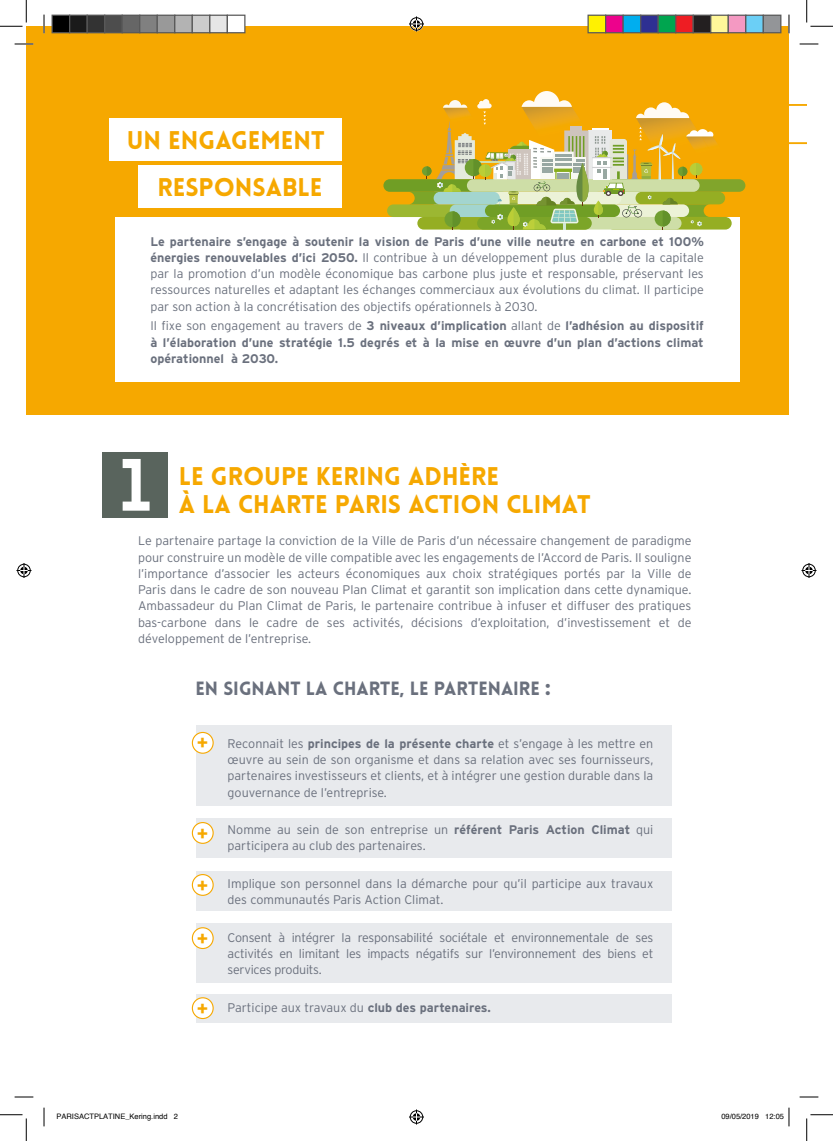
<style>
.page{position:relative;width:833px;height:1141px;background:#fff}
.page>*{position:absolute;margin:0;border:0;box-sizing:border-box;transform-origin:0 0}
.t1{font:900 25px/47.5px "Lovelo";color:#f6a800;text-align:right}
.t2{font:900 18.75px "Lovelo";color:#6a707d}
.t3{font:700 18.75px "Interstate";color:#f6a800}
.t4{font:300 12.5px/16.2px "Interstate";color:#6a707d;text-align:justify}
.t5{font:700 12.5px/16.2px "Interstate";color:#6a707d;text-align:justify}
.t6{font:7.5px "Helvetica";color:#000}
.s1{font-weight:700}
.s2{font-weight:300}
.s3{font-size:25px}
</style>
<div class="page">
<div style="left:196px;top:725px;width:475px;height:80px;background:#e8eaed"></div>
<div style="left:196px;top:818px;width:475px;height:39px;background:#e8eaed"></div>
<div style="left:196px;top:871px;width:475px;height:39px;background:#e8eaed"></div>
<div style="left:196px;top:923px;width:475px;height:59px;background:#e8eaed"></div>
<div style="left:196px;top:994px;width:475px;height:28px;background:#e8eaed"></div>
<svg style="left:788px;top:104px;width:18px;height:2px"></svg>
<svg style="left:788px;top:142px;width:18px;height:2px"></svg>
<div style="left:26px;top:26px;width:762px;height:388px;background:#f6a800"></div>
<div style="left:110px;top:118px;width:232px;height:43px;background:#fff"></div>
<div style="left:138px;top:166px;width:204px;height:42px;background:#fff"></div>
<div style="left:115px;top:217px;width:623px;height:164px;background:#fff"></div>
<svg style="left:383px;top:91px;width:362px;height:139px"></svg>
<div style="left:102px;top:452px;width:66px;height:66px;background:#59645d"></div>
<svg style="left:123px;top:459px;width:26px;height:51px"></svg>
<div style="left:192px;top:732px;width:21px;height:21px;background:#fff;border-radius:50%"></div>
<div style="left:192px;top:731px;width:21px;height:22px;border:1px solid #f6a800;border-radius:50%"></div>
<div style="left:192px;top:822px;width:21px;height:21px;background:#fff;border-radius:50%"></div>
<div style="left:192px;top:822px;width:21px;height:21px;border:1px solid #f6a800;border-radius:50%"></div>
<div style="left:192px;top:874px;width:21px;height:21px;background:#fff;border-radius:50%"></div>
<div style="left:192px;top:873px;width:21px;height:22px;border:1px solid #f6a800;border-radius:50%"></div>
<div style="left:192px;top:927px;width:21px;height:21px;background:#fff;border-radius:50%"></div>
<div style="left:192px;top:927px;width:21px;height:21px;border:1px solid #f6a800;border-radius:50%"></div>
<div style="left:192px;top:997px;width:21px;height:21px;background:#fff;border-radius:50%"></div>
<div style="left:192px;top:997px;width:21px;height:21px;border:1px solid #f6a800;border-radius:50%"></div>
<svg style="left:15px;top:43px;width:18px;height:2px"></svg>
<svg style="left:799px;top:43px;width:18px;height:2px"></svg>
<svg style="left:15px;top:1096px;width:18px;height:1px"></svg>
<svg style="left:799px;top:1096px;width:18px;height:1px"></svg>
<svg style="left:43px;top:15px;width:2px;height:18px"></svg>
<svg style="left:43px;top:1107px;width:2px;height:19px"></svg>
<svg style="left:788px;top:15px;width:1px;height:18px"></svg>
<svg style="left:0;top:0;width:27px;height:27px"></svg>
<svg style="left:0;top:1114px;width:27px;height:26px"></svg>
<svg style="left:806px;top:0;width:26px;height:27px"></svg>
<svg style="left:806px;top:1114px;width:26px;height:26px"></svg>
<svg style="left:409px;top:16px;width:15px;height:15px"></svg>
<svg style="left:409px;top:1109px;width:15px;height:15px"></svg>
<svg style="left:16px;top:563px;width:15px;height:15px"></svg>
<svg style="left:801px;top:563px;width:15px;height:15px"></svg>
<div style="left:52px;top:15px;width:18px;height:18px;background:#000"></div>
<div style="left:51px;top:15px;width:19px;height:18px;border:1px solid #595959"></div>
<div style="left:70px;top:15px;width:17px;height:18px;background:#1a1a1a"></div>
<div style="left:69px;top:15px;width:19px;height:18px;border:1px solid #595959"></div>
<div style="left:87px;top:15px;width:18px;height:18px;background:#333"></div>
<div style="left:86px;top:15px;width:19px;height:18px;border:1px solid #595959"></div>
<div style="left:105px;top:15px;width:17px;height:18px;background:#4d4d4d"></div>
<div style="left:104px;top:15px;width:19px;height:18px;border:1px solid #595959"></div>
<div style="left:122px;top:15px;width:18px;height:18px;background:#666"></div>
<div style="left:121px;top:15px;width:19px;height:18px;border:1px solid #595959"></div>
<div style="left:140px;top:15px;width:17px;height:18px;background:#808080"></div>
<div style="left:139px;top:15px;width:19px;height:18px;border:1px solid #595959"></div>
<div style="left:157px;top:15px;width:18px;height:18px;background:#999"></div>
<div style="left:156px;top:15px;width:19px;height:18px;border:1px solid #595959"></div>
<div style="left:175px;top:15px;width:17px;height:18px;background:#b3b3b3"></div>
<div style="left:174px;top:15px;width:19px;height:18px;border:1px solid #595959"></div>
<div style="left:192px;top:15px;width:18px;height:18px;background:#ccc"></div>
<div style="left:191px;top:15px;width:19px;height:18px;border:1px solid #595959"></div>
<div style="left:210px;top:15px;width:17px;height:18px;background:#e6e6e6"></div>
<div style="left:209px;top:15px;width:19px;height:18px;border:1px solid #595959"></div>
<div style="left:227px;top:15px;width:18px;height:18px;background:#fff"></div>
<div style="left:226px;top:15px;width:19px;height:18px;border:1px solid #595959"></div>
<div style="left:587px;top:15px;width:18px;height:18px;background:#fff101"></div>
<div style="left:587px;top:15px;width:19px;height:18px;border:1px solid #595959"></div>
<div style="left:605px;top:15px;width:17px;height:18px;background:#ed028c"></div>
<div style="left:604px;top:15px;width:19px;height:18px;border:1px solid #595959"></div>
<div style="left:622px;top:15px;width:18px;height:18px;background:#00aeef"></div>
<div style="left:622px;top:15px;width:19px;height:18px;border:1px solid #595959"></div>
<div style="left:640px;top:15px;width:17px;height:18px;background:#2e3092"></div>
<div style="left:639px;top:15px;width:19px;height:18px;border:1px solid #595959"></div>
<div style="left:657px;top:15px;width:18px;height:18px;background:#00a54f"></div>
<div style="left:657px;top:15px;width:19px;height:18px;border:1px solid #595959"></div>
<div style="left:675px;top:15px;width:17px;height:18px;background:#ee1d23"></div>
<div style="left:674px;top:15px;width:19px;height:18px;border:1px solid #595959"></div>
<div style="left:692px;top:15px;width:18px;height:18px;background:#231f20"></div>
<div style="left:692px;top:15px;width:19px;height:18px;border:1px solid #595959"></div>
<div style="left:710px;top:15px;width:17px;height:18px;background:#fff79a"></div>
<div style="left:709px;top:15px;width:19px;height:18px;border:1px solid #595959"></div>
<div style="left:727px;top:15px;width:18px;height:18px;background:#f499c2"></div>
<div style="left:727px;top:15px;width:19px;height:18px;border:1px solid #595959"></div>
<div style="left:745px;top:15px;width:17px;height:18px;background:#6bcff6"></div>
<div style="left:744px;top:15px;width:19px;height:18px;border:1px solid #595959"></div>
<div style="left:762px;top:15px;width:18px;height:18px;background:#939598"></div>
<div style="left:762px;top:15px;width:19px;height:18px;border:1px solid #595959"></div>
<svg style="left:788px;top:1107px;width:1px;height:19px"></svg>
<h1 class="t1" style="left:127px;top:117px;width:199px">UN ENGAGEMENT<br>RESPONSABLE</h1>
<p class="t4" style="left:150px;top:233px;width:554px"><span class="s1">Le partenaire s’engage à soutenir la vision de paris d’une ville neutre en carbone et 100% énergies renouvelables d’ici 2050.</span> Il contribue à un développement plus durable de la capitale par la promotion d’un modèle économique bas carbone plus juste et responsable, préservant les ressources naturelles et adaptant les échanges commerciaux aux évolutions du climat. Il participe par son action à la concrétisation des objectifs opérationnels à 2030.</p>
<p class="t5" style="left:150px;top:318px;width:554px"><span class="s2">Il fixe son engagement au travers de</span> 3 niveaux d’implication <span class="s2">allant de</span> l’adhésion au dispositif à l’élaboration d’une stratégie 1.5 degrés et à la mise en œuvre d’un plan d’actions climat opérationnel à 2030.</p>
<h1 class="t1" style="left:179px;top:463px;width:413px;line-height:27.5px;text-align:left">LE GROUPE KERING ADHÈRE<br>À LA CHARTE PARIS ACTION CLIMAT</h1>
<p class="t4" style="left:138px;top:532px;width:554px">Le partenaire partage la conviction de la Ville de Paris d’un nécessaire changement de paradigme pour construire un modèle de ville compatible avec les engagements de l’Accord de Paris. Il souligne l’importance d’associer les acteurs économiques aux choix stratégiques portés par la Ville de Paris dans le cadre de son nouveau Plan Climat et garantit son implication dans cette dynamique.<br>Ambassadeur du Plan Climat de Paris, le partenaire contribue à infuser et diffuser des pratiques bas-carbone dans le cadre de ses activités, décisions d’exploitation, d’investissement et de développement de l’entreprise.</p>
<h2 class="t2" style="left:195px;top:676px;width:357px">EN SIGNANT LA CHARTE, LE PARTENAIRE <span class="s3">:</span></h2>
<h2 class="t3" style="left:197px;top:732px;width:13px">+</h2>
<h2 class="t3" style="left:197px;top:822px;width:13px">+</h2>
<h2 class="t3" style="left:197px;top:874px;width:13px">+</h2>
<h2 class="t3" style="left:197px;top:927px;width:13px">+</h2>
<h2 class="t3" style="left:197px;top:997px;width:13px">+</h2>
<p class="t4" style="left:227px;top:735px;width:427px">Reconnait les <span class="s1">principes de la présente charte</span> et s’engage à les mettre en œuvre au sein de son organisme et dans sa relation avec ses fournisseurs, partenaires investisseurs et clients, et à intégrer une gestion durable dans la gouvernance de l’entreprise.</p>
<p class="t4" style="left:227px;top:821px;width:427px">Nomme au sein de son entreprise un <span class="s1">référent paris Action Climat</span> qui participera au club des partenaires.</p>
<p class="t4" style="left:227px;top:875px;width:427px">Implique son personnel dans la démarche pour qu’il participe aux travaux des communautés Paris Action Climat.</p>
<p class="t4" style="left:227px;top:929px;width:427px">Consent à intégrer la responsabilité sociétale et environnementale de ses activités en limitant les impacts négatifs sur l’environnement des biens et services produits.</p>
<p class="t4" style="left:227px;top:999px;width:264px">Participe aux travaux du <span class="s1">club des partenaires.</span></p>
<p class="t6" style="left:56px;top:1110px;width:123px">PARISACTPLATINE_Kering.indd 2</p>
<p class="t6" style="left:721px;top:1110px;width:64px">09/05/2019 12:05</p>
</div>
